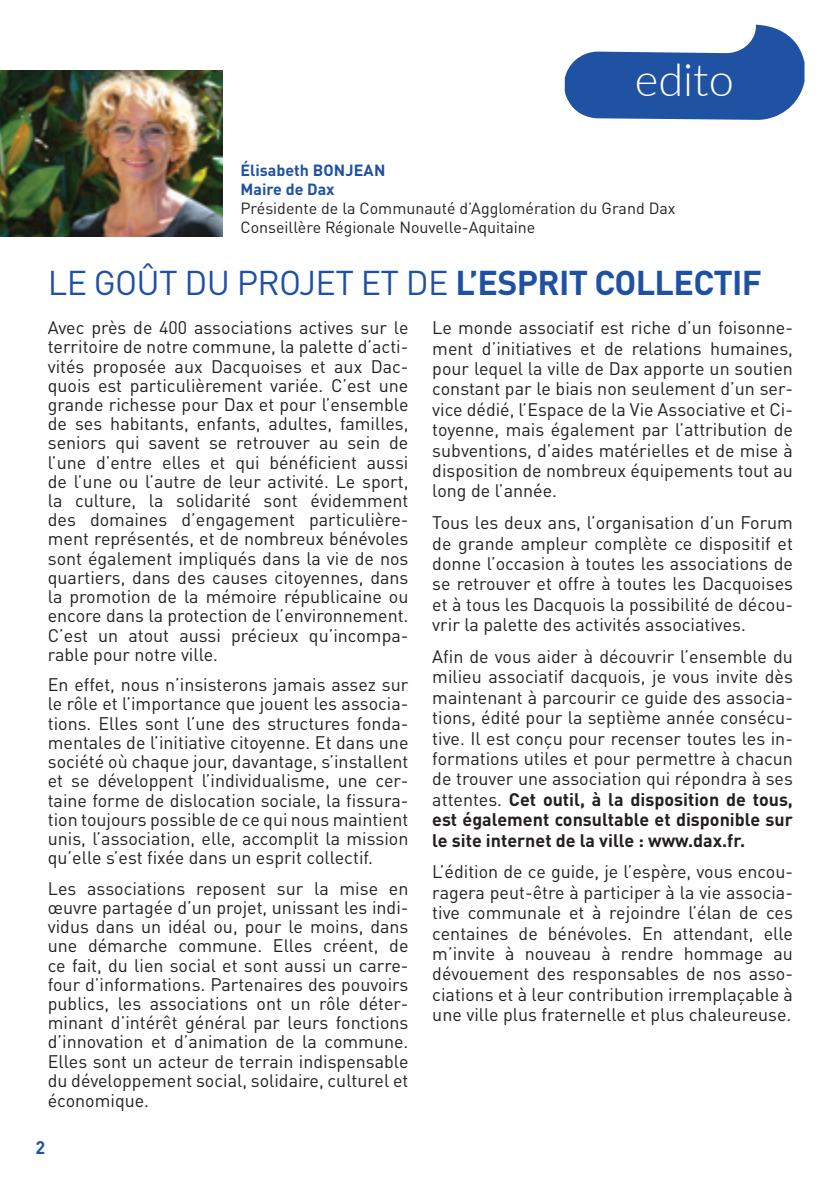
<style>
.page{position:relative;width:840px;height:1191px;background:#fff}
.page>*{position:absolute;margin:0;border:0;box-sizing:border-box;transform-origin:0 0}
.t1{font:300 45px "Lato";color:#fff}
.t2{font:34px "DINOT";letter-spacing:-.02em;color:#1f51a3}
.t3{font:18px/19.2px "DINOT";color:#231f20;text-align:justify}
.t4{font:700 18px "DINOT";color:#1f51a3}
.t5{font:16px/19.2px "DINOT";color:#231f20}
.t6{font:700 16px/19.2px "DINOT";color:#1f51a3}
.s1{font-weight:700}
</style>
<div class="page">
<img style="left:0;top:71px;width:222px;height:166px">
<svg style="left:564px;top:25px;width:239px;height:95px"></svg>
<h1 class="t1" style="left:634px;top:48px;width:100px">edito</h1>
<p class="t6" style="left:240px;top:160px;width:146px">Élisabeth BONJEAN<br>Maire de Dax</p>
<p class="t5" style="left:240px;top:199px;width:436px">Présidente de la Communauté d’Agglomération du Grand Dax<br>Conseillère Régionale Nouvelle-Aquitaine</p>
<h2 class="t2" style="left:48px;top:261px;width:715px">LE GOÛT DU PROJET ET DE <span class="s1">L’ESPRIT COLLECTIF</span></h2>
<p class="t3" style="left:48px;top:318px;width:362px">Avec près de 400 associations actives sur le territoire de notre commune, la palette d’acti&shy;vités proposée aux Dacquoises et aux Dac&shy;quois est particulièrement variée. C’est une grande richesse pour Dax et pour l’ensemble de ses habitants, enfants, adultes, familles, seniors qui savent se retrouver au sein de l’une d’entre elles et qui bénéficient aussi de l’une ou l’autre de leur activité. Le sport, la culture, la solidarité sont évidemment des domaines d’engagement particulière&shy;ment représentés, et de nombreux bénévoles sont également impliqués dans la vie de nos quartiers, dans des causes citoyennes, dans la promotion de la mémoire républicaine ou encore dans la protection de l’environnement.<br>C’est un atout aussi précieux qu’incompa&shy;rable pour notre ville.</p>
<p class="t3" style="left:48px;top:675px;width:362px">En effet, nous n’insisterons jamais assez sur le rôle et l’importance que jouent les associa&shy;tions. Elles sont l’une des structures fonda&shy;mentales de l’initiative citoyenne. Et dans une société où chaque jour, davantage, s’installent et se développent l’individualisme, une cer&shy;taine forme de dislocation sociale, la fissura&shy;tion toujours possible de ce qui nous maintient unis, l’association, elle, accomplit la mission qu’elle s’est fixée dans un esprit collectif.</p>
<p class="t3" style="left:48px;top:878px;width:362px">Les associations reposent sur la mise en œuvre partagée d’un projet, unissant les indi&shy;vidus dans un idéal ou, pour le moins, dans une démarche commune. Elles créent, de ce fait, du lien social et sont aussi un carre&shy;four d’informations. Partenaires des pouvoirs publics, les associations ont un rôle déter&shy;minant d’intérêt général par leurs fonctions d’innovation et d’animation de la commune.<br>Elles sont un acteur de terrain indispensable du développement social, solidaire, culturel et économique.</p>
<p class="t4" style="left:36px;top:1135px;width:11px">2</p>
<p class="t3" style="left:432px;top:317px;width:362px;line-height:20.4px">Le monde associatif est riche d’un foisonne&shy;ment d’initiatives et de relations humaines, pour lequel la ville de Dax apporte un soutien constant par le biais non seulement d’un ser&shy;vice dédié, l’Espace de la Vie Associative et Ci&shy;toyenne, mais également par l’attribution de subventions, d’aides matérielles et de mise à disposition de nombreux équipements tout au long de l’année.</p>
<p class="t3" style="left:432px;top:512px;width:362px;line-height:20.4px">Tous les deux ans, l’organisation d’un Forum de grande ampleur complète ce dispositif et donne l’occasion à toutes les associations de se retrouver et offre à toutes les Dacquoises et à tous les Dacquois la possibilité de décou&shy;vrir la palette des activités associatives.</p>
<p class="t3" style="left:432px;top:646px;width:362px;line-height:20.4px">Afin de vous aider à découvrir l’ensemble du milieu associatif dacquois, je vous invite dès maintenant à parcourir ce guide des associa&shy;tions, édité pour la septième année consécu&shy;tive. Il est conçu pour recenser toutes les in&shy;formations utiles et pour permettre à chacun de trouver une association qui répondra à ses attentes. <span class="s1">Cet outil, à la disposition de tous, est également consultable et disponible sur le site internet de la ville : www.dax.fr.</span></p>
<p class="t3" style="left:432px;top:861px;width:362px;line-height:20.4px">L’édition de ce guide, je l’espère, vous encou&shy;ragera peut-être à participer à la vie associa&shy;tive communale et à rejoindre l’élan de ces centaines de bénévoles. En attendant, elle m’invite à nouveau à rendre hommage au dévouement des responsables de nos asso&shy;ciations et à leur contribution irremplaçable à une ville plus fraternelle et plus chaleureuse.</p>
</div>
